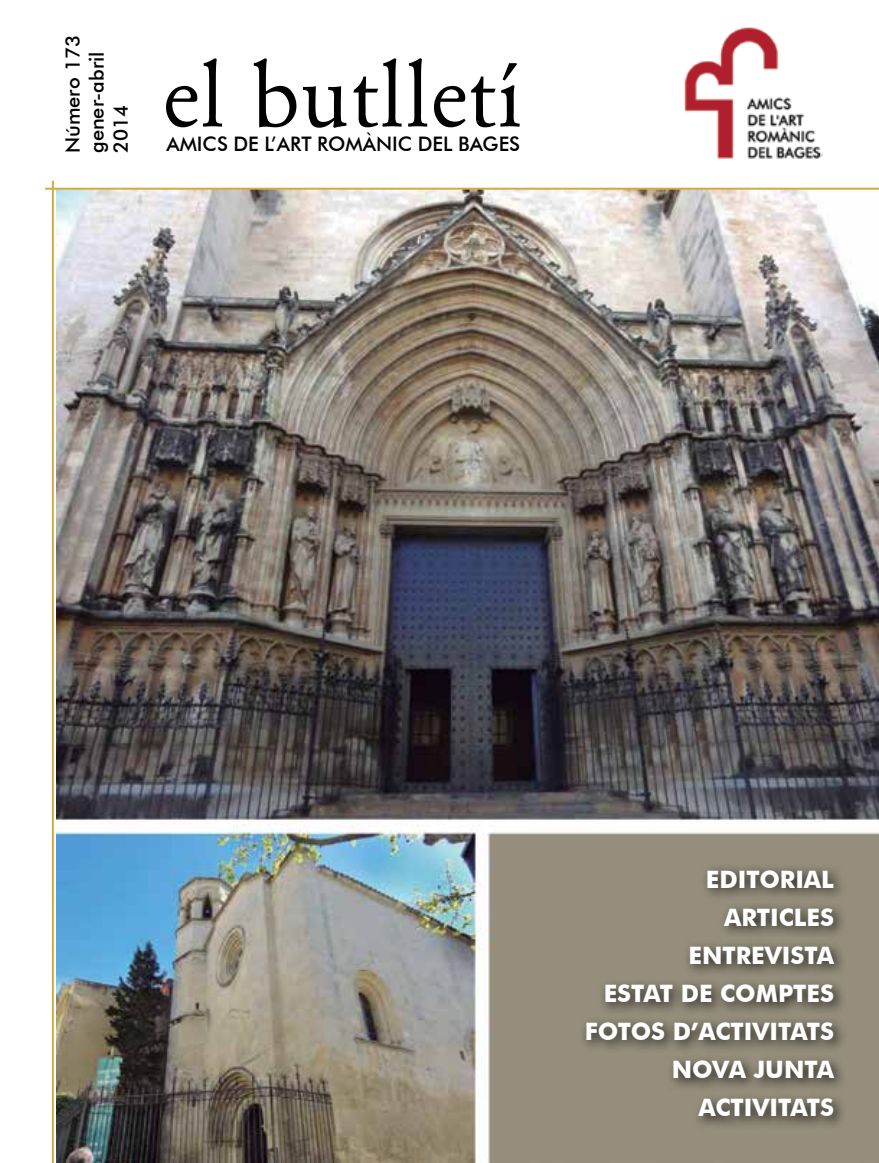
<style>
.page{position:relative;width:879px;height:1163px;background:#fff}
.page>*{position:absolute;margin:0;border:0;box-sizing:border-box;transform-origin:0 0}
.t1{font:96px "Garamond";color:#000}
.t2{font:700 24px/38px "Futura BT";color:#fff;text-align:right}
.t3{font:500 20px/24px "Futura BT";color:#000}
</style>
<div class="page">
<img style="left:56px;top:190px;width:823px;height:972px">
<div style="left:579px;top:863px;width:269px;height:267px;background:#000;opacity:.75"></div>
<img style="left:684px;top:27px;width:138px;height:132px">
<hr style="left:45px;top:188px;width:834px;height:2px;background:#d2aa41">
<hr style="left:52px;top:181px;width:2px;height:981px;background:#d2aa41">
<p class="t3" style="left:61px;top:153px;width:119px;rotate:-90deg">Número 173 gener-abril<br>2014</p>
<h1 class="t1" style="left:162px;top:43px;width:362px">el butlletí</h1>
<p class="t3" style="left:166px;top:132px;width:355px">AMICS DE L’ART ROMÀNIC DEL BAGES</p>
<p class="t2" style="left:585px;top:859px;width:251px">EDITORIAL<br>ARTICLES<br>ENTREVISTA<br>ESTAT DE COMPTES<br>FOTOS D’ACTIVITATS<br>NOVA JUNTA<br>ACTIVITATS</p>
</div>
